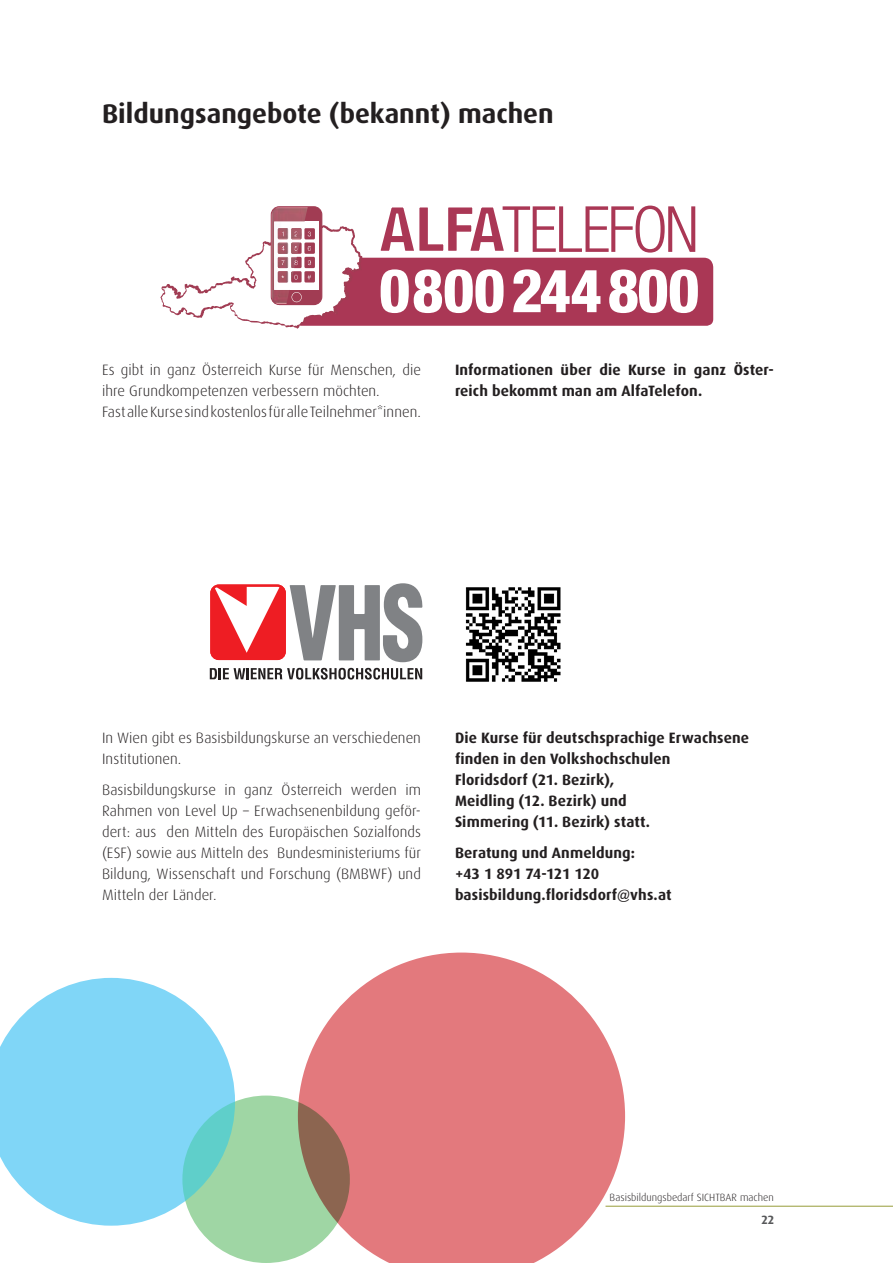
<style>
.page{position:relative;width:893px;height:1263px;background:#fff}
.page>*{position:absolute;margin:0;border:0;box-sizing:border-box;transform-origin:0 0}
.T_Überschrift{font:700 27px "Dax";color:#231f20}
.F_01{font:300 15px/21px "Dax";letter-spacing:.005em;color:#231f20}
.T_Autorin{font:700 15px/21px "Dax";letter-spacing:.01em;color:#231f20}
.t1{font:700 12px "Dax Pro";color:#57585a}
.t2{font:300 10.5px "Dax Pro";color:#231f20}
</style>
<div class="page">
<img style="left:465px;top:587px;width:96px;height:95px">
<svg style="left:160px;top:205px;width:553px;height:124px"></svg>
<img style="left:281px;top:260px;width:15px;height:5px">
<img style="left:282px;top:246px;width:15px;height:5px">
<img style="left:283px;top:232px;width:14px;height:4px">
<svg style="left:290px;top:583px;width:132px;height:79px"></svg>
<svg style="left:210px;top:668px;width:212px;height:11px"></svg>
<div style="left:212px;top:586px;width:73px;height:73px;background:#ee1d23;border-radius:7px"></div>
<div style="left:210px;top:584px;width:76px;height:76px;border:3px solid #ee1d23;border-radius:7px"></div>
<svg style="left:214px;top:587px;width:66px;height:66px"></svg>
<div style="left:210px;top:584px;width:76px;height:76px;border:2px solid #ee1d23;border-radius:7px"></div>
<svg style="left:0;top:978px;width:235px;height:248px;fill:#80d6f7"></svg>
<svg style="left:182px;top:1095px;width:168px;height:168px;background:#95d5aa"></svg>
<svg style="left:298px;top:952px;width:327px;height:311px;fill:#e3797d"></svg>
<hr style="left:605px;top:1206px;width:288px;height:1px;background:#a2a74f">
<p class="T_Überschrift" style="left:102px;top:99px;width:453px">Bildungsangebote (bekannt) machen</p>
<p class="F_01" style="left:102px;top:360px;width:320px">Es gibt in ganz Österreich Kurse für Menschen, die ihre Grundkompetenzen verbessern möchten.</p>
<p class="F_01" style="left:102px;top:402px;width:320px">Fast alle Kurse sind kostenlos für alle Teilnehmer*innen.</p>
<p class="T_Autorin" style="left:455px;top:359px;width:320px">Informationen über die Kurse in ganz Öster&shy;reich bekommt man am AlfaTelefon.</p>
<p class="F_01" style="left:102px;top:727px;width:320px">In Wien gibt es Basisbildungskurse an verschiedenen<br>Institutionen.</p>
<p class="F_01" style="left:102px;top:780px;width:320px;text-align:justify">Basisbildungskurse in ganz Österreich werden im Rahmen von Level Up – Erwachsenenbildung geför&shy;dert: aus den Mitteln des Europäischen Sozialfonds (ESF) sowie aus Mitteln des Bundesministeriums für Bildung, Wissenschaft und Forschung (BMBWF) und Mitteln der Länder.</p>
<p class="T_Autorin" style="left:455px;top:727px;width:296px">Die Kurse für deutschsprachige Erwachsene finden in den Volkshochschulen<br>Floridsdorf (21. Bezirk),<br>Meidling (12. Bezirk) und<br>Simmering (11. Bezirk) statt.</p>
<p class="T_Autorin" style="left:455px;top:842px;width:218px">Beratung und Anmeldung:<br>+43 1 891 74-121 120 basisbildung.floridsdorf@vhs.at</p>
<p class="t2" style="left:610px;top:1191px;width:166px">Basisbildungsbedarf SICHTBAR machen</p>
<p class="t1" style="left:761px;top:1212px;width:14px">22</p>
</div>
